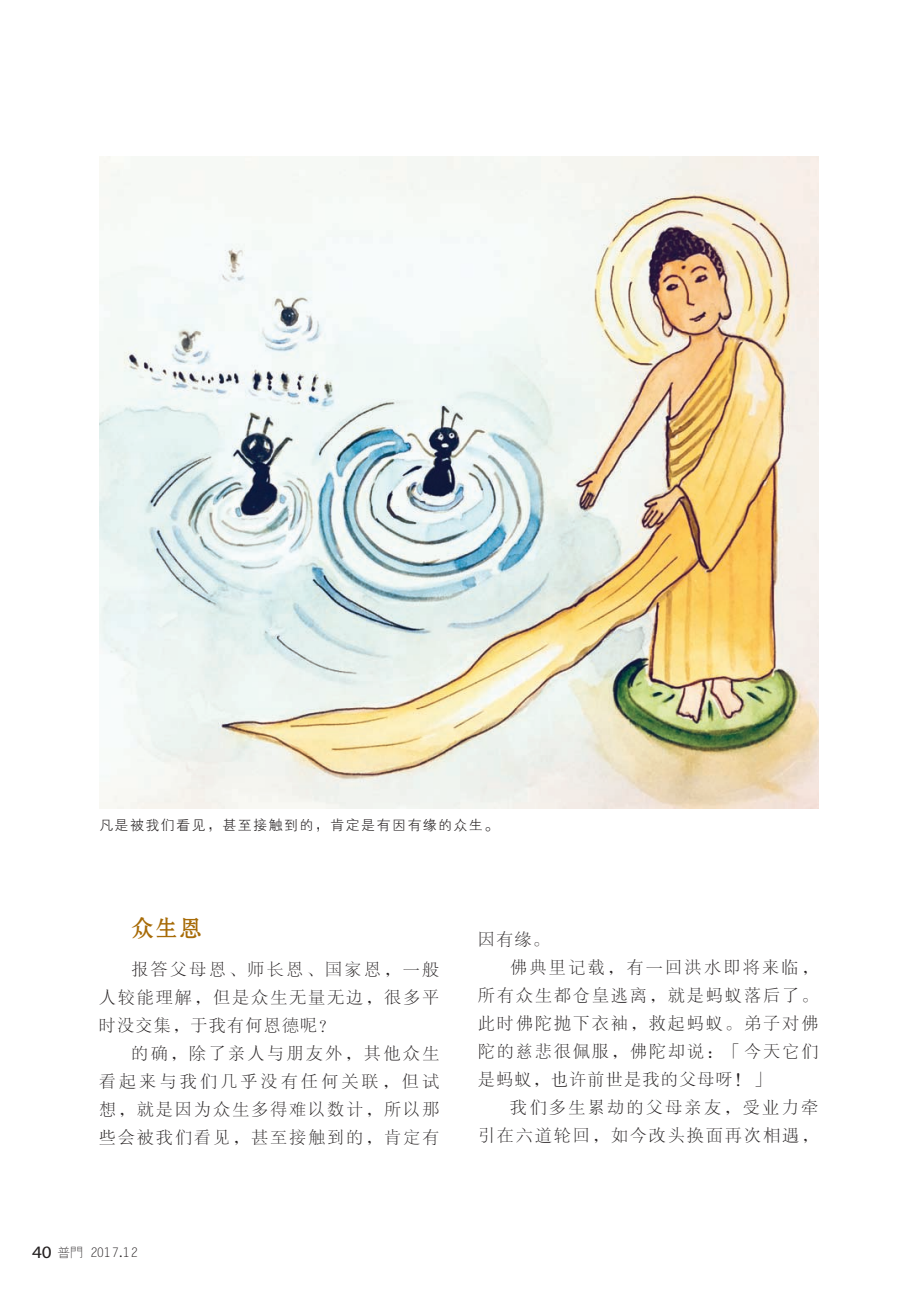
<style>
.page{position:relative;width:918px;height:1300px;background:#fff}
.page>*{position:absolute;margin:0;border:0;box-sizing:border-box;transform-origin:0 0}
.t1{font:22.75px "FZSHJW GB1 0";color:#a76b07}
.t2{font:16.62px/28px "FZSYJW GB1 0";letter-spacing:.145em;color:#231f20;text-align:justify}
.t3{font:14px "FZXH1 JW GB1 0";letter-spacing:.1em;color:#231f20}
.t4{font:13.12px "FZYXJW GB1 0";color:#231f20}
.s1{font-family:"Myriad Pro";font-size:17.5px}
.s2{font-family:"FZYXFW GB1 0"}
</style>
<div class="page">
<img style="left:99px;top:157px;width:720px;height:651px">
<p class="t3" style="left:99px;top:817px;width:401px">凡是被我们看见，甚至接触到的，肯定是有因有缘的众生。</p>
<p class="t1" style="left:131px;top:917px;width:72px">众生恩</p>
<p class="t2" style="left:99px;top:955px;width:341px;text-indent:32px">报答父母恩、师长恩、国家恩，一般人较能理解，但是众生无量无边，很多平时没交集，于我有何恩德呢？</p>
<p class="t2" style="left:99px;top:1039px;width:341px;text-indent:32px">的确，除了亲人与朋友外，其他众生看起来与我们几乎没有任何关联，但试想，就是因为众生多得难以数计，所以那些会被我们看见，甚至接触到的，肯定有</p>
<p class="t2" style="left:478px;top:926px;width:73px">因有缘。</p>
<p class="t2" style="left:478px;top:954px;width:341px;text-indent:32px">佛典里记载，有一回洪水即将来临，所有众生都仓皇逃离，就是蚂蚁落后了。此时佛陀抛下衣袖，救起蚂蚁。弟子对佛陀的慈悲很佩服，佛陀却说：「今天它们是蚂蚁，也许前世是我的父母呀！」</p>
<p class="t2" style="left:478px;top:1094px;width:341px;text-align:right">我们多生累劫的父母亲友，受业力牵<br>引在六道轮回，如今改头换面再次相遇，</p>
<p class="t4" style="left:32px;top:1245px;width:107px"><span class="s1">40</span> <span class="s2">普门</span> 2017.12</p>
</div>
